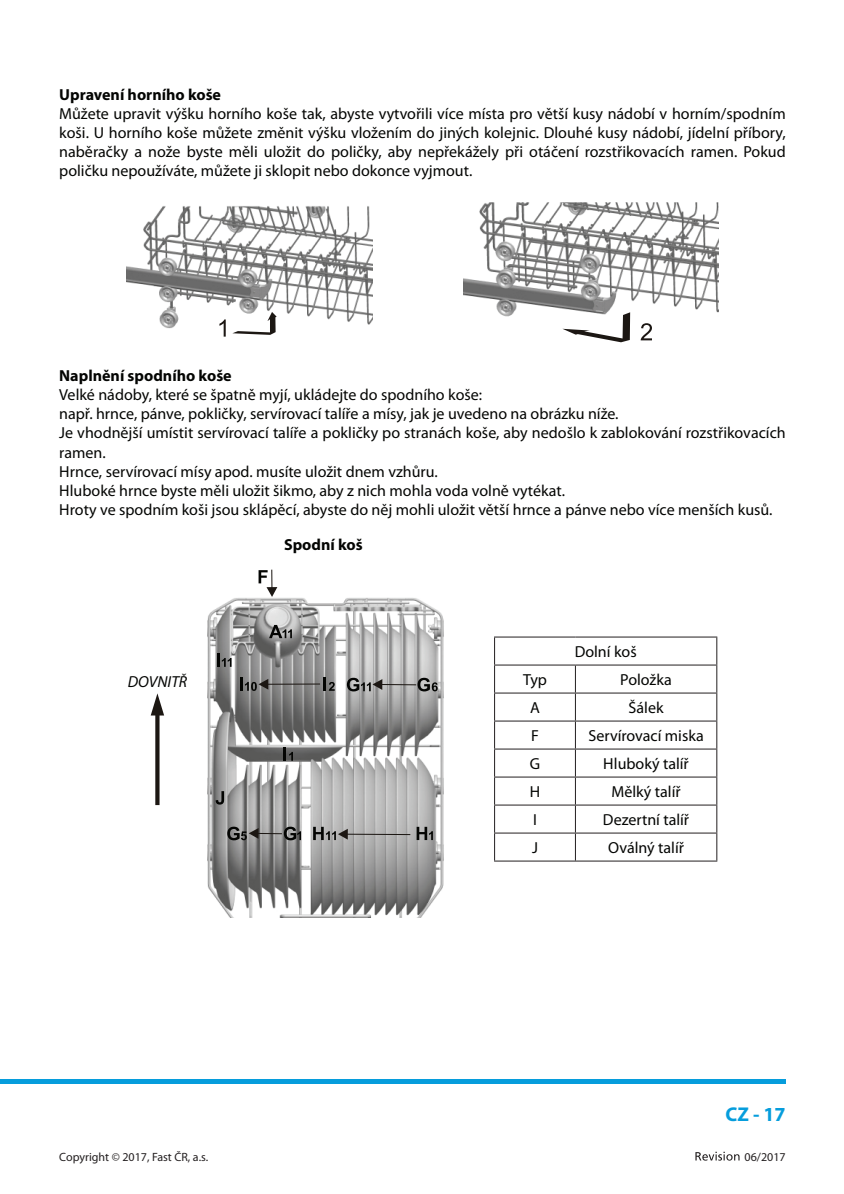
<style>
.page{position:relative;width:844px;height:1194px;background:#fff}
.page>*{position:absolute;margin:0;border:0;box-sizing:border-box;transform-origin:0 0}
.t1{font:700 20px "Myriad Pro";color:#069ddc}
.t2{font:16px/19.2px "Myriad Pro";color:#040503;text-align:justify}
.t3{font:700 16px "Myriad Pro";color:#040503}
.t4{font:italic 16px "Myriad Pro";color:#040503}
.t5{font:12px "Myriad Pro";color:#231f20}
</style>
<div class="page">
<hr style="left:0;top:1080px;width:785px;height:4px;background:#069ddc">
<svg style="left:695px;top:1152px;width:44px;height:9px"></svg>
<img style="left:127px;top:206px;width:245px;height:124px">
<img style="left:463px;top:202px;width:254px;height:119px">
<svg style="left:219px;top:319px;width:6px;height:18px"></svg>
<svg style="left:232px;top:312px;width:44px;height:23px"></svg>
<svg style="left:640px;top:323px;width:11px;height:17px"></svg>
<svg style="left:562px;top:312px;width:67px;height:30px"></svg>
<img style="left:207px;top:597px;width:237px;height:321px">
<svg style="left:151px;top:693px;width:13px;height:112px"></svg>
<hr style="left:267px;top:683px;width:53px;height:2px;background:#1c1713">
<svg style="left:227px;top:827px;width:74px;height:13px"></svg>
<svg style="left:217px;top:654px;width:14px;height:13px"></svg>
<svg style="left:323px;top:678px;width:11px;height:13px"></svg>
<svg style="left:215px;top:791px;width:9px;height:14px"></svg>
<hr style="left:347px;top:834px;width:63px;height:1px;background:#1c1713">
<svg style="left:313px;top:827px;width:34px;height:13px"></svg>
<svg style="left:416px;top:827px;width:16px;height:13px"></svg>
<hr style="left:283px;top:747px;width:3px;height:14px;background:#040503">
<svg style="left:289px;top:752px;width:4px;height:9px"></svg>
<svg style="left:258px;top:570px;width:19px;height:27px"></svg>
<svg style="left:269px;top:625px;width:23px;height:13px"></svg>
<svg style="left:240px;top:678px;width:28px;height:13px"></svg>
<hr style="left:381px;top:684px;width:35px;height:1px;background:#1c1713">
<svg style="left:347px;top:678px;width:35px;height:13px"></svg>
<svg style="left:417px;top:678px;width:20px;height:13px"></svg>
<hr style="left:494px;top:636px;width:81px;height:2px;background:#231f20">
<hr style="left:575px;top:636px;width:142px;height:2px;background:#231f20">
<hr style="left:494px;top:664px;width:81px;height:2px;background:#231f20">
<hr style="left:575px;top:664px;width:142px;height:2px;background:#231f20">
<hr style="left:494px;top:692px;width:81px;height:2px;background:#231f20">
<hr style="left:575px;top:692px;width:142px;height:2px;background:#231f20">
<hr style="left:494px;top:720px;width:81px;height:2px;background:#231f20">
<hr style="left:575px;top:720px;width:142px;height:2px;background:#231f20">
<hr style="left:494px;top:748px;width:81px;height:1px;background:#231f20">
<hr style="left:575px;top:748px;width:142px;height:1px;background:#231f20">
<hr style="left:494px;top:776px;width:81px;height:1px;background:#231f20">
<hr style="left:575px;top:776px;width:142px;height:1px;background:#231f20">
<hr style="left:494px;top:804px;width:81px;height:1px;background:#231f20">
<hr style="left:575px;top:804px;width:142px;height:1px;background:#231f20">
<hr style="left:494px;top:832px;width:81px;height:1px;background:#231f20">
<svg style="left:494px;top:638px;width:1px;height:222px"></svg>
<hr style="left:575px;top:832px;width:142px;height:1px;background:#231f20">
<svg style="left:574px;top:666px;width:1px;height:194px"></svg>
<svg style="left:716px;top:638px;width:1px;height:222px"></svg>
<hr style="left:494px;top:860px;width:223px;height:1px;background:#231f20">
<p class="t3" style="left:59px;top:88px;width:163px">Upravení horního koše</p>
<p class="t2" style="left:59px;top:105px;width:727px">Můžete upravit výšku horního koše tak, abyste vytvořili více místa pro větší kusy nádobí v horním/spodním koši. U horního koše můžete změnit výšku vložením do jiných kolejnic. Dlouhé kusy nádobí, jídelní příbory, naběračky a nože byste měli uložit do poličky, aby nepřekážely při otáčení rozstřikovacích ramen. Pokud poličku nepoužíváte, můžete ji sklopit nebo dokonce vyjmout.</p>
<p class="t3" style="left:59px;top:369px;width:174px">Naplnění spodního koše</p>
<p class="t2" style="left:59px;top:386px;width:727px;text-align:left">Velké nádoby, které se špatně myjí, ukládejte do spodního koše:<br>např. hrnce, pánve, pokličky, servírovací talíře a mísy, jak je uvedeno na obrázku níže.<br>Je vhodnější umístit servírovací talíře a pokličky po stranách koše, aby nedošlo k zablokování rozstřikovacích ramen.<br>Hrnce, servírovací mísy apod. musíte uložit dnem vzhůru.<br>Hluboké hrnce byste měli uložit šikmo, aby z nich mohla voda volně vytékat.<br>Hroty ve spodním koši jsou sklápěcí, abyste do něj mohli uložit větší hrnce a pánve nebo více menších kusů.</p>
<p class="t4" style="left:128px;top:675px;width:61px">DOVNITŘ</p>
<p class="t3" style="left:284px;top:538px;width:80px">Spodní koš</p>
<p class="t2" style="left:574px;top:643px;width:63px">Dolní koš</p>
<p class="t2" style="left:522px;top:671px;width:25px">Typ</p>
<p class="t2" style="left:620px;top:671px;width:53px">Položka</p>
<p class="t2" style="left:530px;top:699px;width:11px">A</p>
<p class="t2" style="left:628px;top:699px;width:36px">Šálek</p>
<p class="t2" style="left:530px;top:727px;width:9px">F</p>
<p class="t2" style="left:588px;top:727px;width:117px">Servírovací miska</p>
<p class="t2" style="left:529px;top:755px;width:12px">G</p>
<p class="t2" style="left:603px;top:755px;width:87px">Hluboký talíř</p>
<p class="t2" style="left:529px;top:783px;width:12px">H</p>
<p class="t2" style="left:611px;top:783px;width:71px">Mělký talíř</p>
<p class="t2" style="left:532px;top:811px;width:5px">I</p>
<p class="t2" style="left:602px;top:811px;width:88px">Dezertní talíř</p>
<p class="t2" style="left:531px;top:839px;width:7px">J</p>
<p class="t2" style="left:608px;top:839px;width:77px">Oválný talíř</p>
<p class="t1" style="left:725px;top:1107px;width:62px">CZ - 17</p>
<p class="t5" style="left:59px;top:1152px;width:150px">Copyright © 2017, Fast ČR, a.s.</p>
<p class="t5" style="left:744px;top:1152px;width:43px">06/2017</p>
</div>
